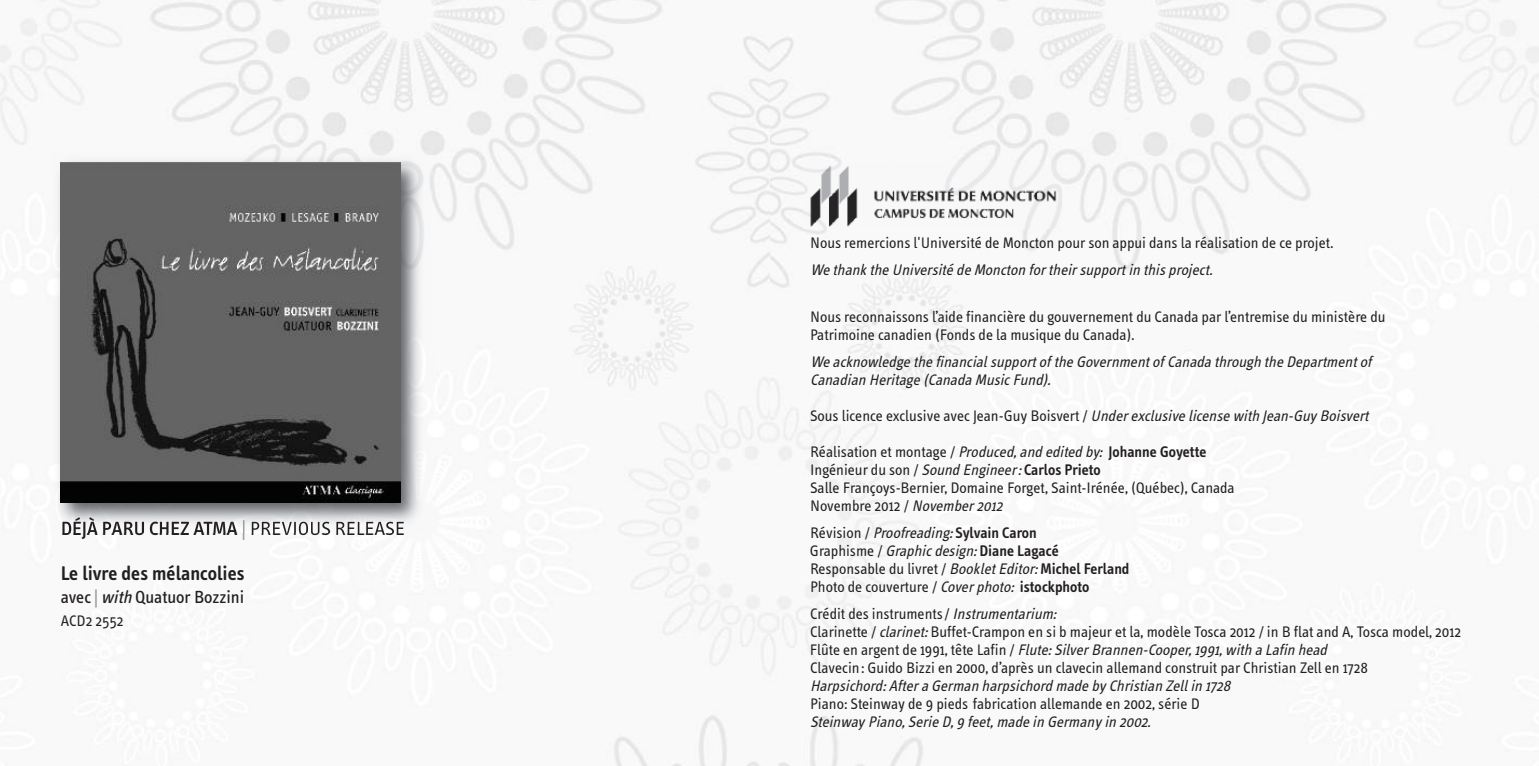
<style>
.page{position:relative;width:1539px;height:766px;background:#fff}
.page>*{position:absolute;margin:0;border:0;box-sizing:border-box;transform-origin:0 0}
.t1{font:500 20.25px "Info Text";letter-spacing:-.01em;color:#231f20}
.t2{font:600 20.25px "Info Text";color:#231f20}
.t3{font:18px "Info Text";color:#231f20}
.t4{font:15.75px/18px "Info Text";color:#231f20}
.t5{font:italic 15.75px/18px "Info Text";letter-spacing:-.005em;color:#231f20}
.s1{font-weight:400;color:#939598}
.s2{font-weight:400}
.s3{color:#939598}
.s4{font-style:italic}
.s5{font-weight:600}
</style>
<div class="page">
<img style="left:0;top:0;width:1539px;height:765px">
<img style="left:50px;top:151px;width:380px;height:381px">
<img style="left:62px;top:517px;width:117px;height:15px">
<svg style="left:243px;top:520px;width:1px;height:12px"></svg>
<img style="left:252px;top:521px;width:121px;height:11px">
<img style="left:61px;top:162px;width:340px;height:340px">
<img style="left:804px;top:162px;width:258px;height:66px">
<p class="t1" style="left:61px;top:521px;width:346px">DÉJÀ PARU CHEZ ATMA <span class="s1">|</span> <span class="s2">PREVIOUS RELEASE</span></p>
<p class="t2" style="left:61px;top:566px;width:185px">Le livre des mélancolies</p>
<p class="t3" style="left:61px;top:590px;width:185px">avec<span class="s3">|</span><span class="s4">with</span>Quatuor Bozzini</p>
<p class="t4" style="left:61px;top:612px;width:64px">ACD2 2552</p>
<p class="t4" style="left:810px;top:235px;width:525px">Nous remercions l'Université de Moncton pour son appui dans la réalisation de ce projet.</p>
<p class="t5" style="left:810px;top:262px;width:407px">We thank the Université de Moncton for their support in this project.</p>
<p class="t4" style="left:810px;top:308px;width:577px">Nous reconnaissons l’aide financière du gouvernement du Canada par l’entremise du ministère du<br>Patrimoine canadien (Fonds de la musique du Canada).</p>
<p class="t5" style="left:810px;top:353px;width:563px">We acknowledge the financial support of the Government of Canada through the Department of<br>Canadian Heritage (Canada Music Fund).</p>
<p class="t4" style="left:810px;top:407px;width:563px">Sous licence exclusive avec Jean-Guy Boisvert / <span class="s4">UnderexclusivelicensewithJean-GuyBoisvert</span></p>
<p class="t4" style="left:810px;top:443px;width:426px">Réalisation et montage / <span class="s4">Produced,andeditedby:</span> <span class="s5">Johanne Goyette </span>Ingénieur du son / <span class="s4">SoundEngineer:</span><span class="s5">Carlos Prieto<br></span>Salle Françoys-Bernier, Domaine Forget, Saint-Irénée, (Québec), Canada Novembre 2012 / <span class="s4">November2012</span></p>
<p class="t4" style="left:810px;top:524px;width:321px">Révision / <span class="s4">Proofreading:</span><span class="s5">Sylvain Caron<br></span>Graphisme / <span class="s4">Graphicdesign:</span><span class="s5">Diane Lagacé </span>Responsable du livret / <span class="s4">BookletEditor:</span><span class="s5">Michel Ferland </span>Photo de couverture / <span class="s4">Coverphoto:</span> <span class="s5">istockphoto</span></p>
<p class="t4" style="left:810px;top:605px;width:653px">Crédit des instruments/ <span class="s4">Instrumentarium:<br></span>Clarinette / <span class="s4">clarinet:</span>Buffet-Crampon en si b majeur et la, modèle Tosca 2012 / in B flat and A, Tosca model, 2012<br>Flûte en argent de 1991, tête Lafin / <span class="s4">Flute:SilverBrannen-Cooper,1991,withaLafinhead<br></span>Clavecin: Guido Bizzi en 2000, d’après un clavecin allemand construit par Christian Zell en 1728</p>
<p class="t5" style="left:810px;top:677px;width:425px">Harpsichord: After a German harpsichord made by Christian Zell in 1728</p>
<p class="t4" style="left:810px;top:695px;width:391px">Piano: Steinway de 9 pieds fabrication allemande en 2002, série D</p>
<p class="t5" style="left:810px;top:713px;width:345px">Steinway Piano, Serie D, 9 feet, made in Germany in 2002.</p>
</div>
